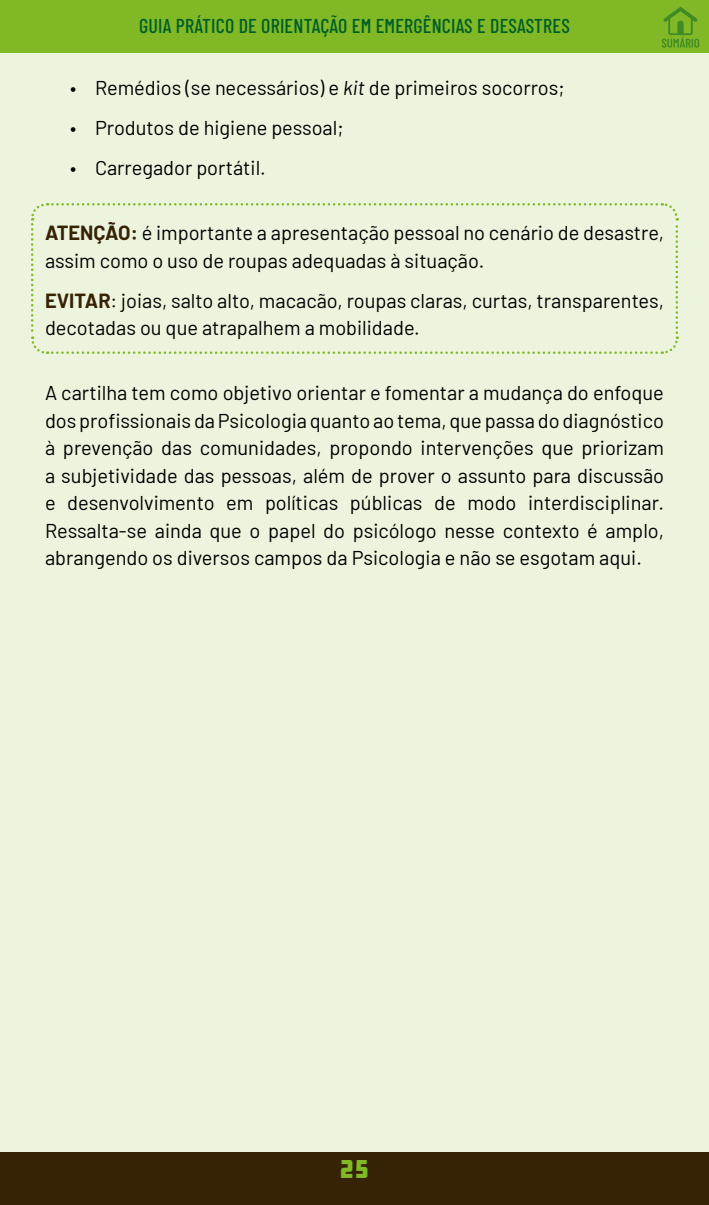
<style>
.page{position:relative;width:709px;height:1205px;background:#fff}
.page>*{position:absolute;margin:0;border:0;box-sizing:border-box;transform-origin:0 0}
.t1{font:22.5px "Amboy";color:#80b826}
.t2{font:20px/27.5px "Barlow";color:#000}
.t3{font:500 20px "Barlow Condensed";letter-spacing:.01em;color:#005e26}
.s1{font-style:italic}
.s2{font-weight:700;color:#362305}
</style>
<div class="page">
<div style="left:0;top:1152px;width:709px;height:53px;background:#362305"></div>
<div style="left:0;top:0;width:709px;height:52px;background:#80b826"></div>
<div style="left:0;top:52px;width:709px;height:1100px;background:#ecf4de"></div>
<svg style="left:662px;top:7px;width:37px;height:41px"></svg>
<svg style="left:31px;top:203px;width:648px;height:151px"></svg>
<p class="t3" style="left:139px;top:11px;width:432px">GUIA PRÁTICO DE ORIENTAÇÃO EM EMERGÊNCIAS E DESASTRES</p>
<p class="t2" style="left:70px;top:73px;width:496px">• Remédios (se necessários) e <span class="s1">kit</span> de primeiros socorros;</p>
<p class="t2" style="left:70px;top:113px;width:275px">• Produtos de higiene pessoal;</p>
<p class="t2" style="left:70px;top:153px;width:197px">• Carregador portátil.</p>
<p class="t2" style="left:45px;top:218px;width:620px"><span class="s2">ATENÇÃO:</span> é importante a apresentação pessoal no cenário de desastre, assim como o uso de roupas adequadas à situação.</p>
<p class="t2" style="left:45px;top:285px;width:620px"><span class="s2">EVITAR</span>: joias, salto alto, macacão, roupas claras, curtas, transparentes, decotadas ou que atrapalhem a mobilidade.</p>
<p class="t2" style="left:45px;top:378px;width:620px;text-align:justify">A cartilha tem como objetivo orientar e fomentar a mudança do enfoque dos profissionais da Psicologia quanto ao tema, que passa do diagnóstico à prevenção das comunidades, propondo intervenções que priorizam a subjetividade das pessoas, além de prover o assunto para discussão e desenvolvimento em políticas públicas de modo interdisciplinar.<br>Ressalta-se ainda que o papel do psicólogo nesse contexto é amplo, abrangendo os diversos campos da Psicologia e não se esgotam aqui.</p>
<p class="t1" style="left:341px;top:1157px;width:29px">25</p>
</div>
